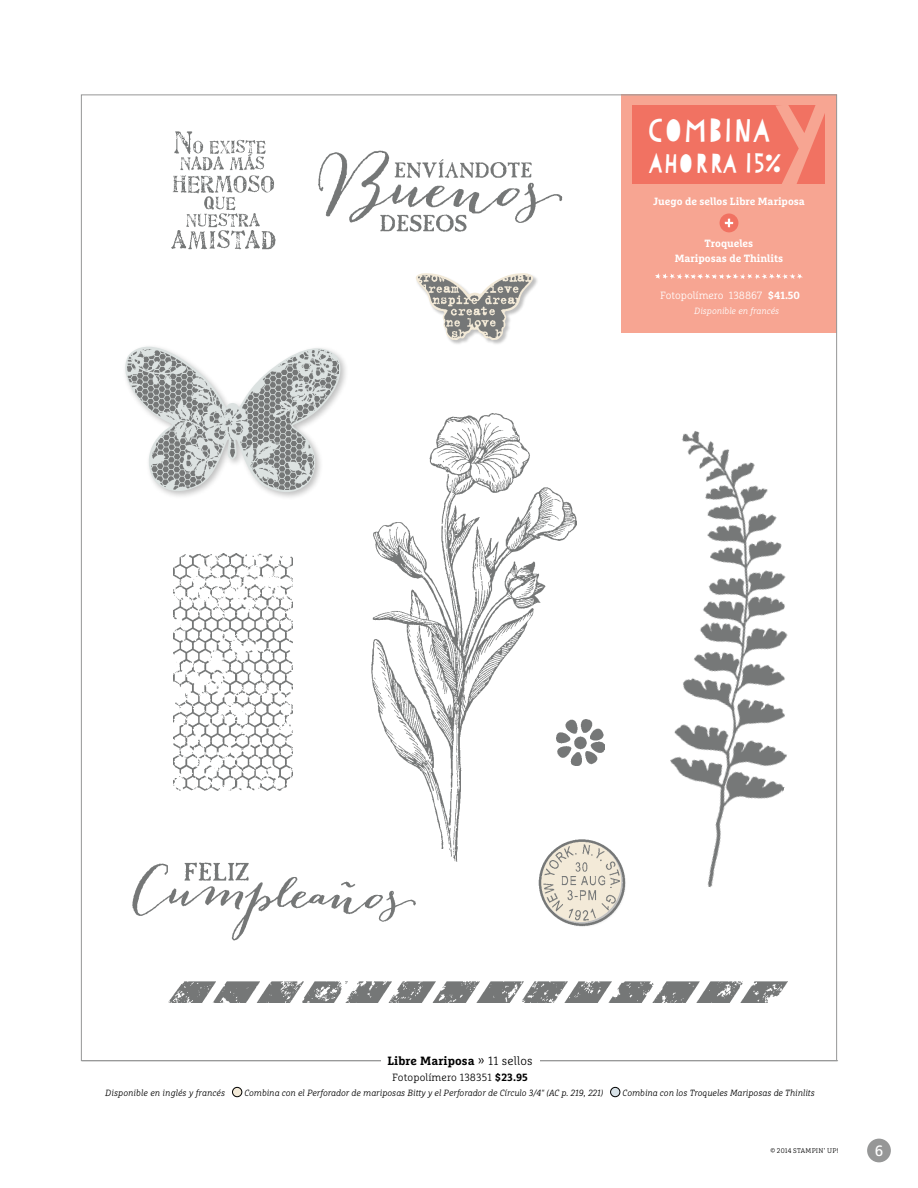
<style>
.page{position:relative;width:918px;height:1188px;background:#fff}
.page>*{position:absolute;margin:0;border:0;box-sizing:border-box;transform-origin:0 0}
.t1{font:32.7px "Paper Cute";letter-spacing:-.1em;color:#fff}
.t2{font:27px "Paper Cute";letter-spacing:-.1em;color:#fff}
.t3{font:15px "Marselis Slab Pro";color:#fff}
.t4{font:700 12px "Marselis Slab Pro";letter-spacing:.01em;color:#000}
.t5{font:700 10.5px/15px "Marselis Slab Pro";color:#fff;text-align:center}
.t6{font:300 10.5px "Marselis Slab Pro";color:#fff}
.t7{font:300 10.5px "Marselis Slab Pro";letter-spacing:.01em;color:#000}
.t8{font:italic 300 9px "Marselis Slab Pro";color:#000}
.t9{font:italic 300 9px "Marselis Slab Pro";color:#fff}
.t10{font:300 6.75px "Marselis Slab Pro";letter-spacing:.03em;color:#000}
.s1{font-weight:700}
.s2{font-weight:300}
</style>
<div class="page">
<div style="left:867px;top:1139px;width:24px;height:23px;background:#969797;border-radius:50%"></div>
<div style="left:621px;top:94px;width:216px;height:239px;background:#f7a592"></div>
<div style="left:720px;top:213px;width:18px;height:19px;background:#f17262;border-radius:50%"></div>
<svg style="left:725px;top:219px;width:8px;height:8px"></svg>
<svg style="left:655px;top:273px;width:148px;height:6px"></svg>
<div style="left:632px;top:106px;width:192px;height:78px;background:#f17262"></div>
<svg style="left:775px;top:105px;width:50px;height:79px"></svg>
<hr style="left:82px;top:1060px;width:756px;height:1px;background:#969797">
<div style="left:233px;top:1087px;width:9px;height:10px;background:#f3ead8;border-radius:50%"></div>
<div style="left:232px;top:1087px;width:10px;height:10px;border:1px solid #000;border-radius:50%"></div>
<div style="left:611px;top:1087px;width:9px;height:10px;background:#d7e1e7;border-radius:50%"></div>
<div style="left:610px;top:1087px;width:10px;height:10px;border:1px solid #000;border-radius:50%"></div>
<img style="left:169px;top:981px;width:618px;height:21px">
<div style="left:122px;top:343px;width:227px;height:158px;background:#000;opacity:.25"></div>
<svg style="left:122px;top:347px;width:224px;height:145px"></svg>
<img style="left:128px;top:349px;width:210px;height:141px">
<img style="left:372px;top:414px;width:175px;height:447px">
<img style="left:547px;top:428px;width:291px;height:471px">
<div style="left:416px;top:273px;width:123px;height:73px;background:#000;opacity:.25"></div>
<svg style="left:416px;top:273px;width:117px;height:67px"></svg>
<img style="left:419px;top:276px;width:111px;height:62px">
<img style="left:174px;top:553px;width:118px;height:238px">
<div style="left:381px;top:1055px;width:158px;height:10px;background:#fff"></div>
<img style="left:318px;top:150px;width:245px;height:82px">
<img style="left:132px;top:855px;width:289px;height:86px">
<img style="left:171px;top:131px;width:105px;height:119px">
<img style="left:534px;top:835px;width:93px;height:92px">
<h1 class="t1" style="left:646px;top:110px;width:128px">COMBINA</h1>
<h2 class="t2" style="left:646px;top:146px;width:140px">AHORRA 15%</h2>
<p class="t5" style="left:653px;top:194px;width:153px">Juego de sellos Libre Mariposa</p>
<p class="t5" style="left:675px;top:236px;width:110px">Troqueles<br>Mariposas de Thinlits</p>
<p class="t6" style="left:660px;top:289px;width:141px">Fotopolímero 138867 <span class="s1">$41.50</span></p>
<p class="t9" style="left:694px;top:305px;width:87px">Disponible en francés</p>
<h3 class="t4" style="left:387px;top:1053px;width:147px">Libre Mariposa <span class="s2">» 11 sellos</span></h3>
<p class="t7" style="left:392px;top:1071px;width:137px">Fotopolímero 138351 <span class="s1">$23.95</span></p>
<p class="t8" style="left:105px;top:1087px;width:122px">Disponible en inglés y francés</p>
<p class="t8" style="left:244px;top:1087px;width:361px">Combina con el Perforador de mariposas Bitty y el Perforador de Círculo 3/4" (AC p. 219, 221)</p>
<p class="t8" style="left:623px;top:1087px;width:194px">Combina con los Troqueles Mariposas de Thinlits</p>
<p class="t10" style="left:770px;top:1147px;width:70px">© 2014 STAMPIN’ UP!</p>
<h3 class="t3" style="left:875px;top:1141px;width:10px">6</h3>
</div>
